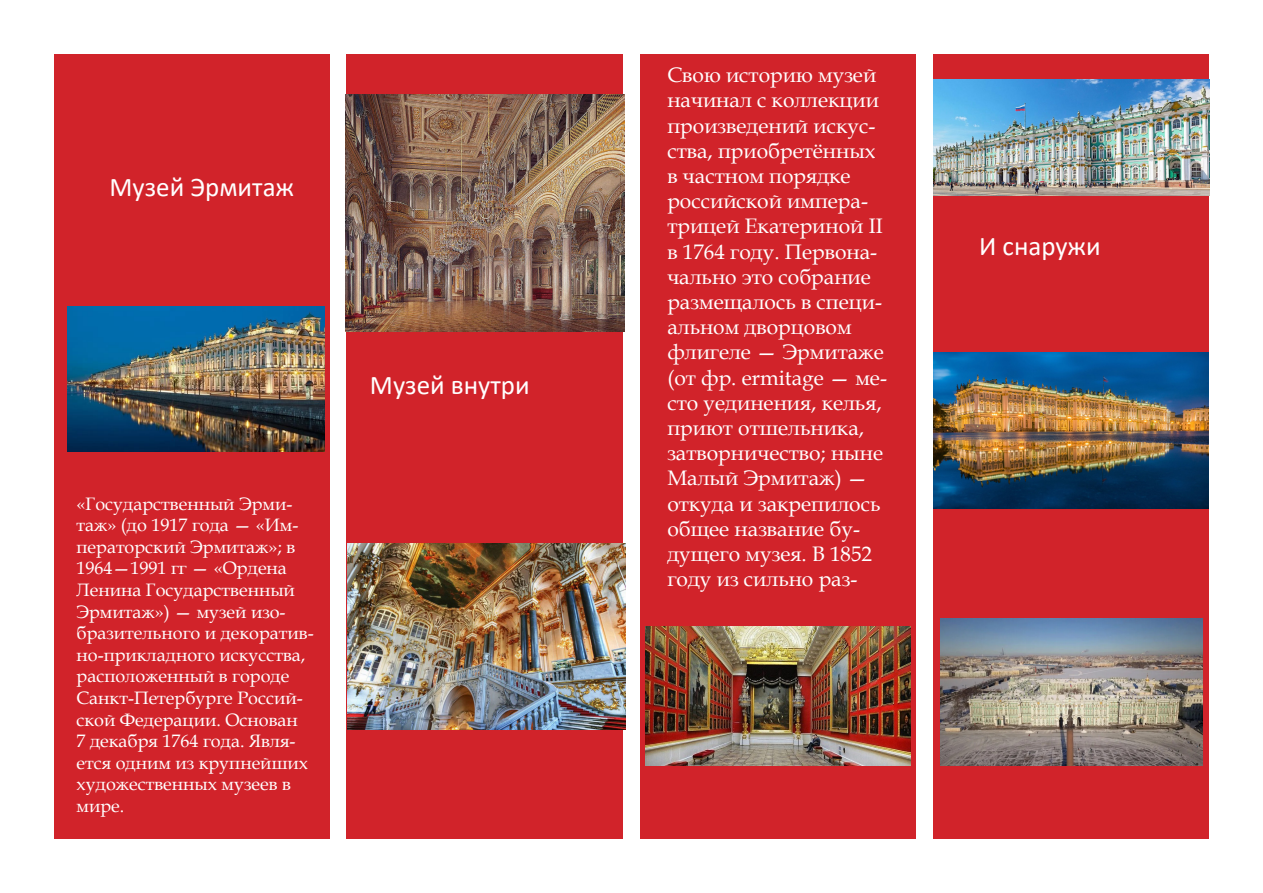
<style>
.page{position:relative;width:1263px;height:893px;background:#fff}
.page>*{position:absolute;margin:0;border:0;box-sizing:border-box;transform-origin:0 0}
.t1{font:27px "Calibri";color:#fff}
.t2{font:21px/25.2px "Book Antiqua";color:#fff}
.t3{font:18px/21.6px "Book Antiqua";color:#fff}
</style>
<div class="page">
<div style="left:345px;top:54px;width:277px;height:785px;background:#d1232a"></div>
<div style="left:54px;top:54px;width:275px;height:785px;background:#d1232a"></div>
<img style="left:67px;top:307px;width:258px;height:145px">
<img style="left:345px;top:95px;width:279px;height:236px">
<img style="left:347px;top:543px;width:279px;height:186px">
<div style="left:640px;top:54px;width:276px;height:785px;background:#d1232a"></div>
<div style="left:934px;top:54px;width:275px;height:785px;background:#d1232a"></div>
<img style="left:646px;top:626px;width:265px;height:140px">
<img style="left:933px;top:80px;width:276px;height:116px">
<img style="left:933px;top:353px;width:276px;height:155px">
<img style="left:941px;top:619px;width:261px;height:147px">
<p class="t1" style="left:109px;top:168px;width:186px">Музей Эрмитаж</p>
<p class="t3" style="left:77px;top:492px;width:239px">«Государственный Эрми&shy;таж» (до 1917 года — «Им&shy;ператорский Эрмитаж»; в<br>1964—1991 гг — «Ордена<br>Ленина Государственный<br>Эрмитаж») — музей изо&shy;бразительного и декоратив&shy;но-прикладного искусства, расположенный в городе<br>Санкт-Петербурге Россий&shy;ской Федерации. Основан<br>7 декабря 1764 года. Явля&shy;ется одним из крупнейших художественных музеев в мире.</p>
<p class="t1" style="left:370px;top:367px;width:161px">Музей внутри</p>
<p class="t2" style="left:667px;top:62px;width:221px">Свою историю музей начинал с коллекции произведений искус&shy;ства, приобретённых в частном порядке российской импера&shy;трицей Екатериной II в 1764 году. Первона&shy;чально это собрание размещалось в специ&shy;альном дворцовом флигеле — Эрмитаже (от фр. ermitage — ме&shy;сто уединения, келья, приют отшельника, затворничество; ныне<br>Малый Эрмитаж) — откуда и закрепилось общее название бу&shy;дущего музея. В 1852 году из сильно раз-</p>
<p class="t1" style="left:979px;top:227px;width:123px">И снаружи</p>
</div>
